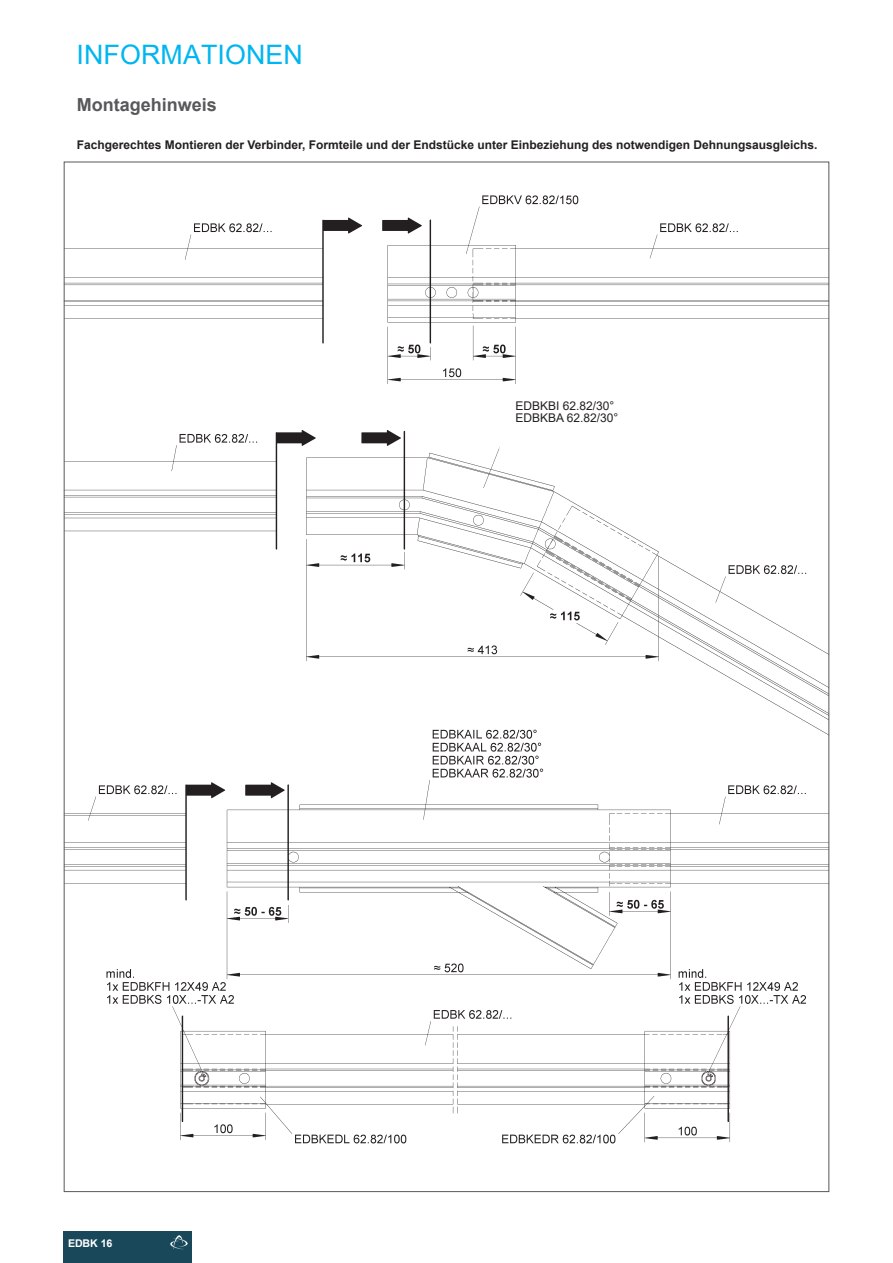
<style>
.page{position:relative;width:893px;height:1263px;background:#fff}
.page>*{position:absolute;margin:0;border:0;box-sizing:border-box;transform-origin:0 0}
.t1{font:26.85px "Arial";letter-spacing:.005em;color:#00b6f0}
.t2{font:700 18px "Arial";color:#57585a}
.t3{font:700 12px "Arial";color:#231f20}
.t4{font:12px/12.1px "Arial";color:#231f20}
.t5{font:700 10.65px "Arial";letter-spacing:-.01em;color:#fff}
</style>
<div class="page">
<img style="left:66px;top:195px;width:761px;height:949px">
<div style="left:64px;top:1231px;width:127px;height:32px;background:#184859"></div>
<p class="t1" style="left:77px;top:36px;width:228px">INFORMATIONEN</p>
<p class="t2" style="left:77px;top:92px;width:142px">Montagehinweis</p>
<p class="t3" style="left:77px;top:136px;width:742px">Fachgerechtes Montieren der Verbinder, Formteile und der Endstücke unter Einbeziehung des notwendigen Dehnungsausgleichs.</p>
<p class="t5" style="left:68px;top:1235px;width:46px">EDBK 16</p>
<p class="t4" style="left:516px;top:400px;width:104px">EDBKBI 62.82/30°<br>EDBKBA 62.82/30°</p>
</div>
